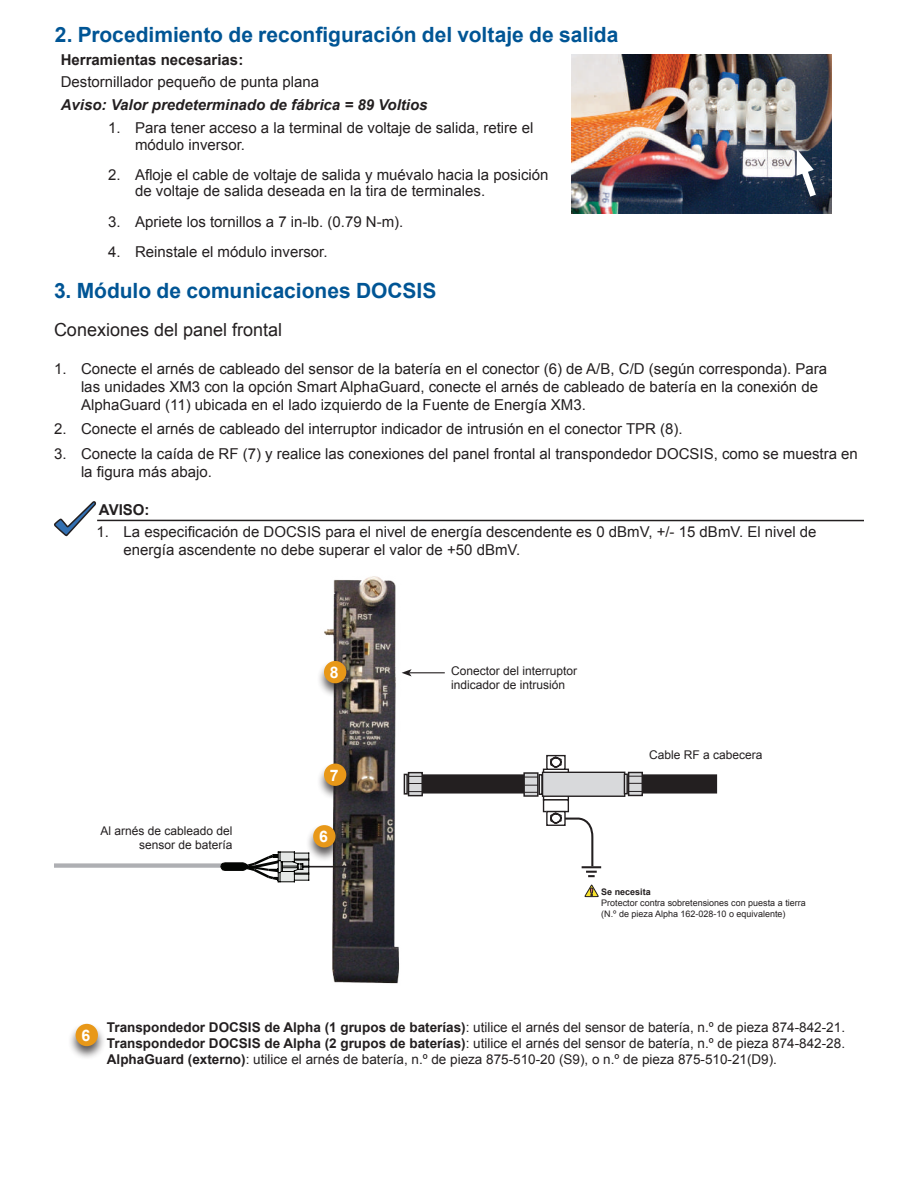
<style>
.page{position:relative;width:918px;height:1188px;background:#fff}
.page>*{position:absolute;margin:0;border:0;box-sizing:border-box;transform-origin:0 0}
.t1{font:700 21px "Arial";color:#005595}
.t2{font:18px "Arial";color:#231f20}
.t3{font:700 15.9px "Arial";color:#fff}
.t4{font:15px/18px "Arial";color:#231f20}
.t5{font:italic 700 15px "Arial";color:#231f20}
.t6{font:700 15px "Arial";color:#231f20}
.t7{font:13.5px/16.2px "Arial";color:#231f20;text-align:justify}
.t8{font:12px/14.4px "Arial";color:#231f20;text-align:right}
.t9{font:9px/10.8px "Arial";color:#231f20}
.t10{font:700 9px "Arial";color:#231f20}
.s1{font-weight:700}
</style>
<div class="page">
<img style="left:571px;top:54px;width:260px;height:160px">
<svg style="left:794px;top:149px;width:27px;height:54px"></svg>
<hr style="left:409px;top:672px;width:36px;height:1px;background:#231f20">
<svg style="left:408px;top:669px;width:4px;height:7px"></svg>
<svg style="left:584px;top:885px;width:15px;height:13px"></svg>
<div style="left:419px;top:774px;width:116px;height:20px;background:#231f20"></div>
<div style="left:409px;top:773px;width:13px;height:23px;background:#d8d9db"></div>
<div style="left:408px;top:772px;width:15px;height:24px;border:1px solid #231f20"></div>
<svg style="left:408px;top:791px;width:14px;height:1px"></svg>
<svg style="left:408px;top:783px;width:14px;height:1px"></svg>
<svg style="left:408px;top:776px;width:14px;height:1px"></svg>
<div style="left:523px;top:772px;width:16px;height:25px;border:1px solid #231f20"></div>
<div style="left:543px;top:769px;width:26px;height:32px;border:1px solid #231f20"></div>
<div style="left:543px;top:799px;width:26px;height:13px;border:1px solid #231f20"></div>
<div style="left:546px;top:811px;width:20px;height:15px;border:1px solid #231f20"></div>
<div style="left:546px;top:755px;width:20px;height:15px;border:1px solid #231f20"></div>
<svg style="left:549px;top:802px;width:51px;height:75px"></svg>
<div style="left:543px;top:772px;width:82px;height:24px;background:#d8d9db"></div>
<div style="left:542px;top:772px;width:83px;height:25px;border:1px solid #231f20"></div>
<svg style="left:524px;top:755px;width:39px;height:40px"></svg>
<div style="left:539px;top:774px;width:4px;height:21px;border:1px solid #231f20"></div>
<div style="left:629px;top:772px;width:13px;height:23px;background:#d8d9db"></div>
<div style="left:628px;top:772px;width:15px;height:24px;border:1px solid #231f20"></div>
<svg style="left:628px;top:791px;width:14px;height:1px"></svg>
<svg style="left:628px;top:783px;width:14px;height:1px"></svg>
<svg style="left:629px;top:776px;width:13px;height:1px"></svg>
<div style="left:624px;top:774px;width:4px;height:20px;border:1px solid #231f20"></div>
<div style="left:642px;top:774px;width:75px;height:20px;background:#231f20"></div>
<img style="left:316px;top:576px;width:92px;height:408px">
<div style="left:316px;top:763px;width:38px;height:37px;background:#231f20;opacity:.75"></div>
<div style="left:324px;top:764px;width:22px;height:22px;background:#e89818;border-radius:50%"></div>
<div style="left:316px;top:660px;width:38px;height:38px;background:#231f20;opacity:.75"></div>
<div style="left:324px;top:661px;width:22px;height:22px;background:#e89818;border-radius:50%"></div>
<div style="left:305px;top:824px;width:38px;height:38px;background:#231f20;opacity:.75"></div>
<div style="left:313px;top:825px;width:23px;height:22px;background:#e89818;border-radius:50%"></div>
<div style="left:68px;top:1023px;width:38px;height:38px;background:#231f20;opacity:.75"></div>
<div style="left:76px;top:1024px;width:22px;height:22px;background:#e89818;border-radius:50%"></div>
<div style="left:56px;top:863px;width:168px;height:5px;background:#aeafb3"></div>
<hr style="left:299px;top:866px;width:49px;height:1px;background:#231f20">
<svg style="left:346px;top:863px;width:11px;height:8px"></svg>
<svg style="left:220px;top:851px;width:89px;height:31px"></svg>
<svg style="left:54px;top:501px;width:44px;height:36px"></svg>
<hr style="left:97px;top:520px;width:767px;height:1px;background:#231f20">
<h1 class="t1" style="left:55px;top:21px;width:565px">2. Procedimiento de reconfiguración del voltaje de salida</h1>
<p class="t6" style="left:61px;top:50px;width:184px">Herramientas necesarias:</p>
<p class="t4" style="left:61px;top:73px;width:260px">Destornillador pequeño de punta plana</p>
<p class="t5" style="left:61px;top:95px;width:368px">Aviso: Valor predeterminado de fábrica = 89 Voltios</p>
<p class="t4" style="left:135px;top:120px;width:400px;line-height:16.5px;text-indent:-27px">1. Para tener acceso a la terminal de voltaje de salida, retire el módulo inversor.</p>
<p class="t4" style="left:135px;top:167px;width:415px;line-height:16.5px;text-indent:-27px">2. Afloje el cable de voltaje de salida y muévalo hacia la posición de voltaje de salida deseada en la tira de terminales.</p>
<p class="t4" style="left:108px;top:212px;width:297px">3. Apriete los tornillos a 7 in-lb. (0.79 N-m).</p>
<p class="t4" style="left:108px;top:243px;width:221px">4. Reinstale el módulo inversor.</p>
<h1 class="t1" style="left:54px;top:277px;width:384px">3. Módulo de comunicaciones DOCSIS</h1>
<p class="t2" style="left:54px;top:318px;width:230px">Conexiones del panel frontal</p>
<p class="t4" style="left:81px;top:360px;width:748px;text-indent:-27px">1. Conecte el arnés de cableado del sensor de la batería en el conector (6) de A/B, C/D (según corresponda). Para las unidades XM3 con la opción Smart AlphaGuard, conecte el arnés de cableado de batería en la conexión de<br>AlphaGuard (11) ubicada en el lado izquierdo de la Fuente de Energía XM3.</p>
<p class="t4" style="left:54px;top:420px;width:630px">2. Conecte el arnés de cableado del interruptor indicador de intrusión en el conector TPR (8).</p>
<p class="t4" style="left:81px;top:445px;width:778px;text-indent:-27px">3. Conecte la caída de RF (7) y realice las conexiones del panel frontal al transpondedor DOCSIS, como se muestra en la figura más abajo.</p>
<p class="t6" style="left:99px;top:500px;width:52px">AVISO:</p>
<p class="t4" style="left:124px;top:523px;width:695px;text-indent:-27px">1. La especificación de DOCSIS para el nivel de energía descendente es 0 dBmV, +/- 15 dBmV. El nivel de energía ascendente no debe superar el valor de +50 dBmV.</p>
<p class="t8" style="left:101px;top:823px;width:134px">Al arnés de cableado del sensor de batería</p>
<p class="t3" style="left:330px;top:662px;width:10px">8</p>
<p class="t3" style="left:330px;top:765px;width:10px">7</p>
<p class="t3" style="left:319px;top:826px;width:10px">6</p>
<p class="t8" style="left:451px;top:664px;width:128px;text-align:left">Conector del interruptor indicador de intrusión</p>
<p class="t8" style="left:649px;top:748px;width:115px">Cable RF a cabecera</p>
<p class="t10" style="left:601px;top:886px;width:51px">Se necesita</p>
<p class="t9" style="left:601px;top:898px;width:206px">Protector contra sobretensiones con puesta a tierra (N.º de pieza Alpha 162-028-10 o equivalente)</p>
<p class="t3" style="left:81px;top:1025px;width:10px">6</p>
<p class="t7" style="left:107px;top:1019px;width:740px"><span class="s1">Transpondedor DOCSIS de Alpha (1 grupos de baterías)</span>: utilice el arnés del sensor de batería, n.º de pieza 874-842-21.<br><span class="s1">Transpondedor DOCSIS de Alpha (2 grupos de baterías)</span>: utilice el arnés del sensor de batería, n.º de pieza 874-842-28.<br><span class="s1">AlphaGuard (externo)</span>: utilice el arnés de batería, n.º de pieza 875-510-20 (S9), o n.º de pieza 875-510-21(D9).</p>
</div>
